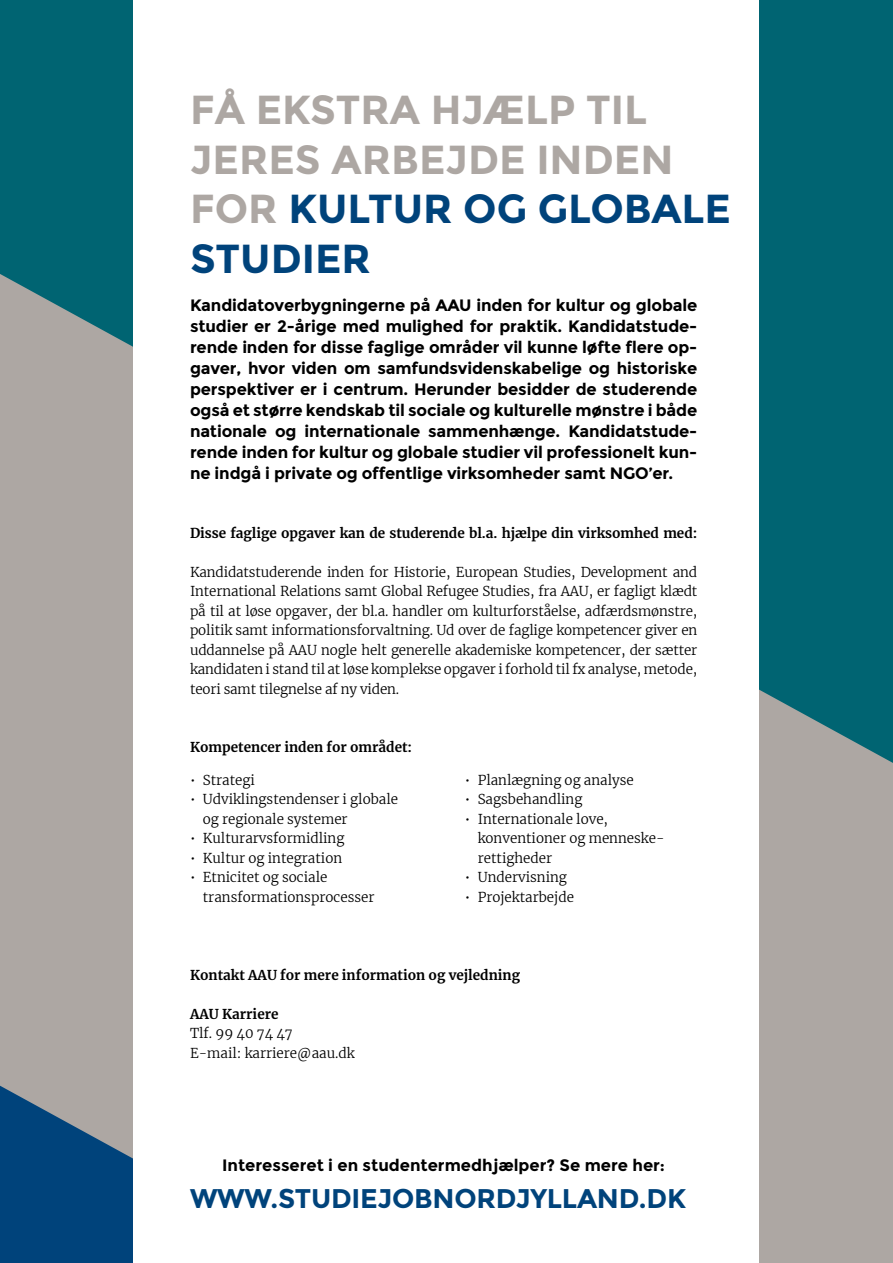
<style>
.page{position:relative;width:893px;height:1263px;background:#ada7a3}
.page>*{position:absolute;margin:0;border:0;box-sizing:border-box;transform-origin:0 0}
.t1{font:700 40.5px/49.5px "Montserrat";color:#ada7a3}
.t2{font:700 27px "Montserrat";letter-spacing:-.01em;color:#00437b}
.t3{font:700 16.5px/21px "Montserrat";letter-spacing:-.01em;color:#000;text-align:justify}
.t4{font:300 13.5px/19.5px "Merriweather";color:#000}
.t5{font:700 13.5px "Merriweather";color:#000}
.s1{color:#00437b}
</style>
<div class="page">
<svg style="left:0;top:1086px;width:133px;height:177px"></svg>
<svg style="left:758px;top:0;width:135px;height:763px;background:#116c79"></svg>
<svg style="left:0;top:0;width:133px;height:347px;background:#126b77"></svg>
<div style="left:133px;top:0;width:625px;height:1263px;background:#fff"></div>
<h1 class="t1" style="left:190px;top:85px;width:543px">FÅ EKSTRA HJÆLP TIL<br>JERES ARBEJDE INDEN<br>FOR <span class="s1">KULTUR OG GLOBALE<br>STUDIER</span></h1>
<p class="t3" style="left:190px;top:295px;width:509px">Kandidatoverbygningerne på AAU inden for kultur og globale studier er 2-årige med mulighed for praktik. Kandidatstude&shy;rende inden for disse faglige områder vil kunne løfte flere op&shy;gaver, hvor viden om samfundsvidenskabelige og historiske perspektiver er i centrum. Herunder besidder de studerende også et større kendskab til sociale og kulturelle mønstre i både nationale og internationale sammenhænge. Kandidatstude&shy;rende inden for kultur og globale studier vil professionelt kun&shy;ne indgå i private og offentlige virksomheder samt NGO’er.</p>
<p class="t5" style="left:190px;top:523px;width:509px">Disse faglige opgaver kan de studerende bl.a. hjælpe din virksomhed med:</p>
<p class="t4" style="left:190px;top:561px;width:509px;text-align:justify">Kandidatstuderende inden for Historie, European Studies, Development and International Relations samt Global Refugee Studies, fra AAU, er fagligt klædt på til at løse opgaver, der bl.a. handler om kulturforståelse, adfærdsmønstre, politik samt informationsforvaltning. Ud over de faglige kompetencer giver en uddannelse på AAU nogle helt generelle akademiske kompetencer, der sætter kandidaten i stand til at løse komplekse opgaver i forhold til fx analyse, metode, teori samt tilegnelse af ny viden.</p>
<p class="t5" style="left:190px;top:738px;width:224px">Kompetencer inden for området:</p>
<p class="t4" style="left:190px;top:770px;width:66px">• Strategi</p>
<p class="t4" style="left:203px;top:789px;width:197px;text-indent:-13px">• Udviklingstendenser i globale og regionale systemer</p>
<p class="t4" style="left:190px;top:828px;width:156px">• Kulturarvsformidling</p>
<p class="t4" style="left:190px;top:848px;width:154px">• Kultur og integration</p>
<p class="t4" style="left:203px;top:867px;width:173px;text-indent:-13px">• Etnicitet og sociale transformationsprocesser</p>
<p class="t4" style="left:465px;top:770px;width:170px">• Planlægning og analyse</p>
<p class="t4" style="left:465px;top:789px;width:119px">• Sagsbehandling</p>
<p class="t4" style="left:478px;top:809px;width:188px;text-indent:-13px">• Internationale love, konventioner og menneske&shy;rettigheder</p>
<p class="t4" style="left:465px;top:867px;width:104px">• Undervisning</p>
<p class="t4" style="left:465px;top:887px;width:111px">• Projektarbejde</p>
<p class="t5" style="left:190px;top:965px;width:332px">Kontakt AAU for mere information og vejledning</p>
<p class="t5" style="left:190px;top:1004px;width:90px">AAU Karriere</p>
<p class="t4" style="left:190px;top:1023px;width:166px">Tlf. 99 40 74 47<br>E-mail: karriere@aau.dk</p>
<p class="t3" style="left:222px;top:1154px;width:444px">Interesseret i en studentermedhjælper? Se mere her:</p>
<h2 class="t2" style="left:190px;top:1182px;width:498px">WWW.STUDIEJOBNORDJYLLAND.DK</h2>
</div>
